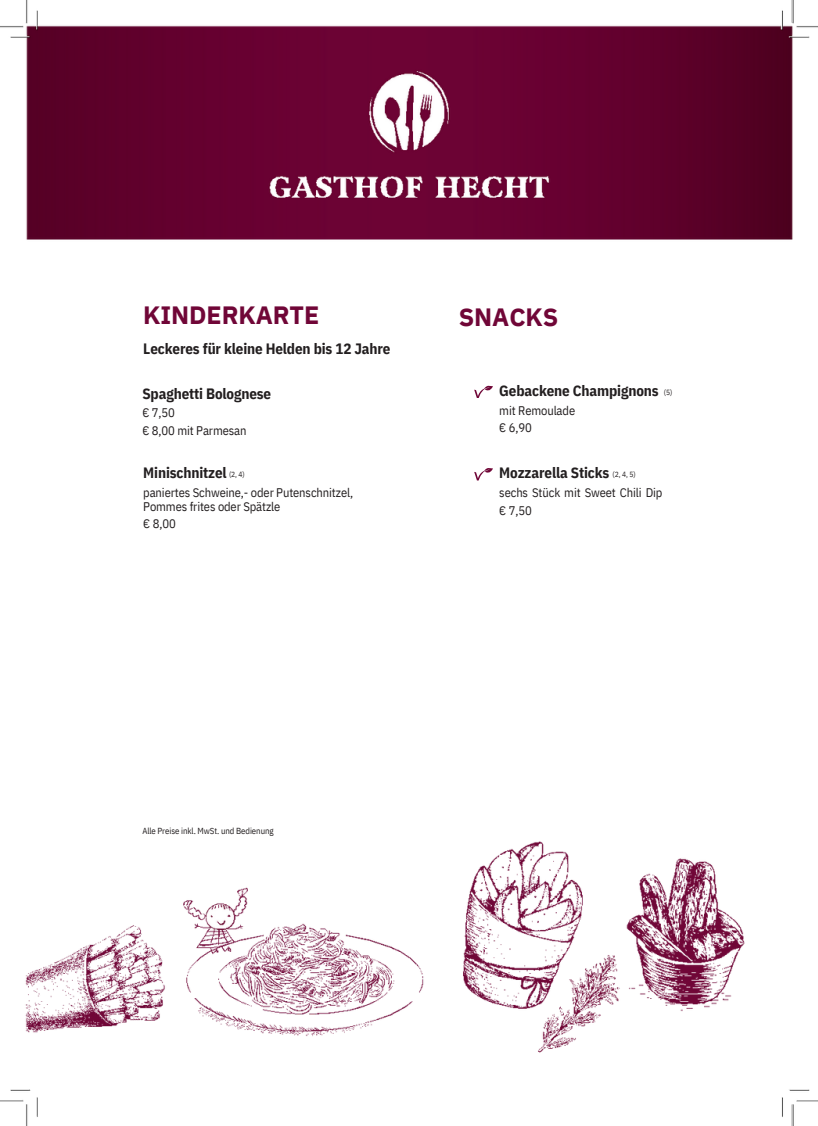
<style>
.page{position:relative;width:818px;height:1126px;background:#fff}
.page>*{position:absolute;margin:0;border:0;box-sizing:border-box;transform-origin:0 0}
.t1{font:700 25px "IBM Plex Sans";letter-spacing:-.005em;color:#700637}
.t2{font:700 15px "IBM Plex Sans Cond";letter-spacing:-.01em;color:#231f20}
.t3{font:12.5px/17.8px "IBM Plex Sans Cond";letter-spacing:-.01em;color:#231f20}
.t4{font:8.75px "IBM Plex Sans Cond";letter-spacing:-.01em;color:#231f20}
.t5{font:7.5px "IBM Plex Sans Cond";color:#231f20}
</style>
<div class="page">
<img style="left:0;top:0;width:818px;height:1126px">
<svg style="left:474px;top:384px;width:19px;height:14px"></svg>
<svg style="left:474px;top:466px;width:19px;height:14px"></svg>
<p class="t1" style="left:143px;top:298px;width:177px">KINDERKARTE</p>
<h2 class="t1" style="left:459px;top:301px;width:101px">SNACKS</h2>
<h3 class="t2" style="left:143px;top:339px;width:249px">Leckeres für kleine Helden bis 12 Jahre</h3>
<h2 class="t2" style="left:142px;top:383px;width:130px">Spaghetti Bolognese</h2>
<p class="t3" style="left:142px;top:404px;width:106px">€ 7,50<br>€ 8,00 mit Parmesan</p>
<p class="t2" style="left:499px;top:380px;width:161px">Gebackene Champignons</p>
<p class="t5" style="left:664px;top:387px;width:10px">(5)</p>
<p class="t3" style="left:499px;top:401px;width:77px">mit Remoulade € 6,90</p>
<h2 class="t2" style="left:143px;top:463px;width:85px">Minischnitzel</h2>
<h2 class="t2" style="left:499px;top:463px;width:111px">Mozzarella Sticks</h2>
<h3 class="t5" style="left:229px;top:470px;width:17px">(2, 4)</h3>
<h1 class="t5" style="left:612px;top:470px;width:25px">(2, 4, 5)</h1>
<h2 class="t3" style="left:143px;top:485px;width:211px;line-height:14px">paniertes Schweine,- oder Putenschnitzel,<br>Pommes frites oder Spätzle</h2>
<h2 class="t3" style="left:143px;top:515px;width:34px">€ 8,00</h2>
<h1 class="t4" style="left:142px;top:825px;width:133px">Alle Preise inkl. MwSt. und Bedienung</h1>
<h3 class="t3" style="left:499px;top:483px;width:165px">sechs Stück mit Sweet Chili Dip € 7,50</h3>
</div>
